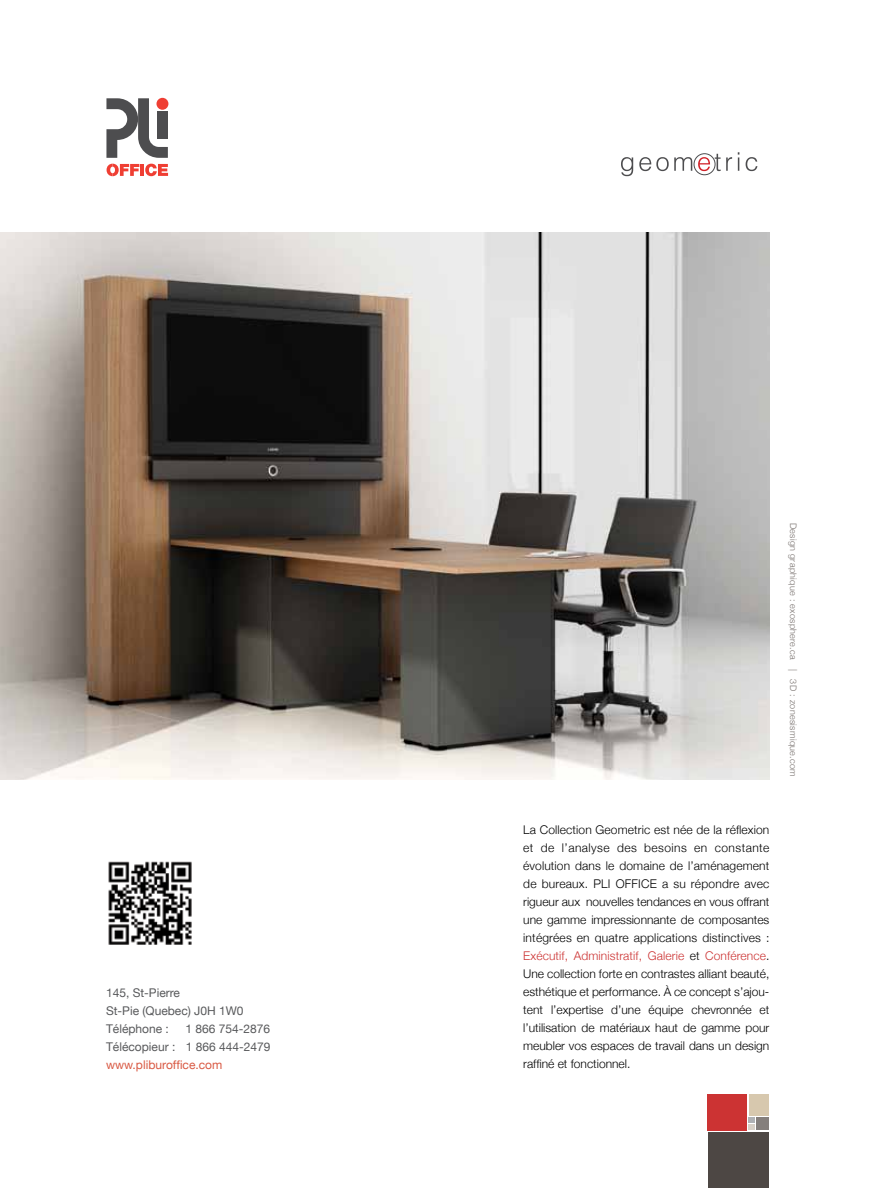
<style>
.page{position:relative;width:891px;height:1188px;background:#fff}
.page>*{position:absolute;margin:0;border:0;box-sizing:border-box;transform-origin:0 0}
.t1{font:300 12px/18px "Helvetica Neue";color:#000;text-align:justify}
.t2{font:12px/18px "Helvetica Neue";color:#58595b}
.t3{font:12px "Helvetica Neue";color:#d95943}
.t4{font:300 9px "Helvetica Neue";letter-spacing:.035em;color:#79726f}
.s1{color:#c33}
</style>
<div class="page">
<img style="left:0;top:233px;width:769px;height:547px">
<svg style="left:621px;top:157px;width:12px;height:19px"></svg>
<svg style="left:639px;top:157px;width:53px;height:14px"></svg>
<svg style="left:698px;top:154px;width:34px;height:17px"></svg>
<svg style="left:738px;top:152px;width:1px;height:19px"></svg>
<svg style="left:746px;top:157px;width:11px;height:14px"></svg>
<div style="left:694px;top:154px;width:21px;height:21px;border:1px solid #4d4d4f;border-radius:50%"></div>
<svg style="left:106px;top:98px;width:62px;height:60px"></svg>
<div style="left:156px;top:98px;width:12px;height:12px;background:#ef3e33;border-radius:50%"></div>
<hr style="left:140px;top:164px;width:4px;height:12px;background:#ef3e33">
<svg style="left:145px;top:164px;width:23px;height:12px"></svg>
<svg style="left:107px;top:164px;width:32px;height:12px"></svg>
<div style="left:708px;top:1132px;width:61px;height:56px;background:#4d4744"></div>
<div style="left:708px;top:1094px;width:39px;height:36px;background:#c33"></div>
<div style="left:749px;top:1094px;width:20px;height:21px;background:#d7c8ae"></div>
<svg style="left:749px;top:1118px;width:6px;height:12px"></svg>
<div style="left:756px;top:1118px;width:13px;height:12px;background:#857f7c"></div>
<img style="left:108px;top:861px;width:84px;height:84px">
<p class="t2" style="left:106px;top:984px;width:139px">145, St-Pierre<br>St-Pie (Quebec) J0H 1W0<br>Téléphone :</p>
<p class="t2" style="left:106px;top:1020px;width:166px;text-align:right">1 866 754-2876<br>Télécopieur : 1 866 444-2479</p>
<p class="t3" style="left:106px;top:1058px;width:118px">www.pliburoffice.com</p>
<p class="t4" style="left:799px;top:523px;width:256px;rotate:90deg">Design graphique : exosphere.ca | 3D : zonesismique.com</p>
<p class="t1" style="left:523px;top:821px;width:248px">La Collection Geometric est née de la réflexion et de l’analyse des besoins en constante évolution dans le domaine de l’aménagement de bureaux. PLI OFFICE a su répondre avec rigueur aux nouvelles tendances en vous offrant une gamme impressionnante de composantes intégrées en quatre applications distinctives :<br><span class="s1">Exécutif, Administratif, Galerie</span> et <span class="s1">Conférence</span>.<br>Une collection forte en contrastes alliant beauté, esthétique et performance. À ce concept s’ajou&shy;tent l’expertise d’une équipe chevronnée et l’utilisation de matériaux haut de gamme pour meubler vos espaces de travail dans un design raffiné et fonctionnel.</p>
</div>
